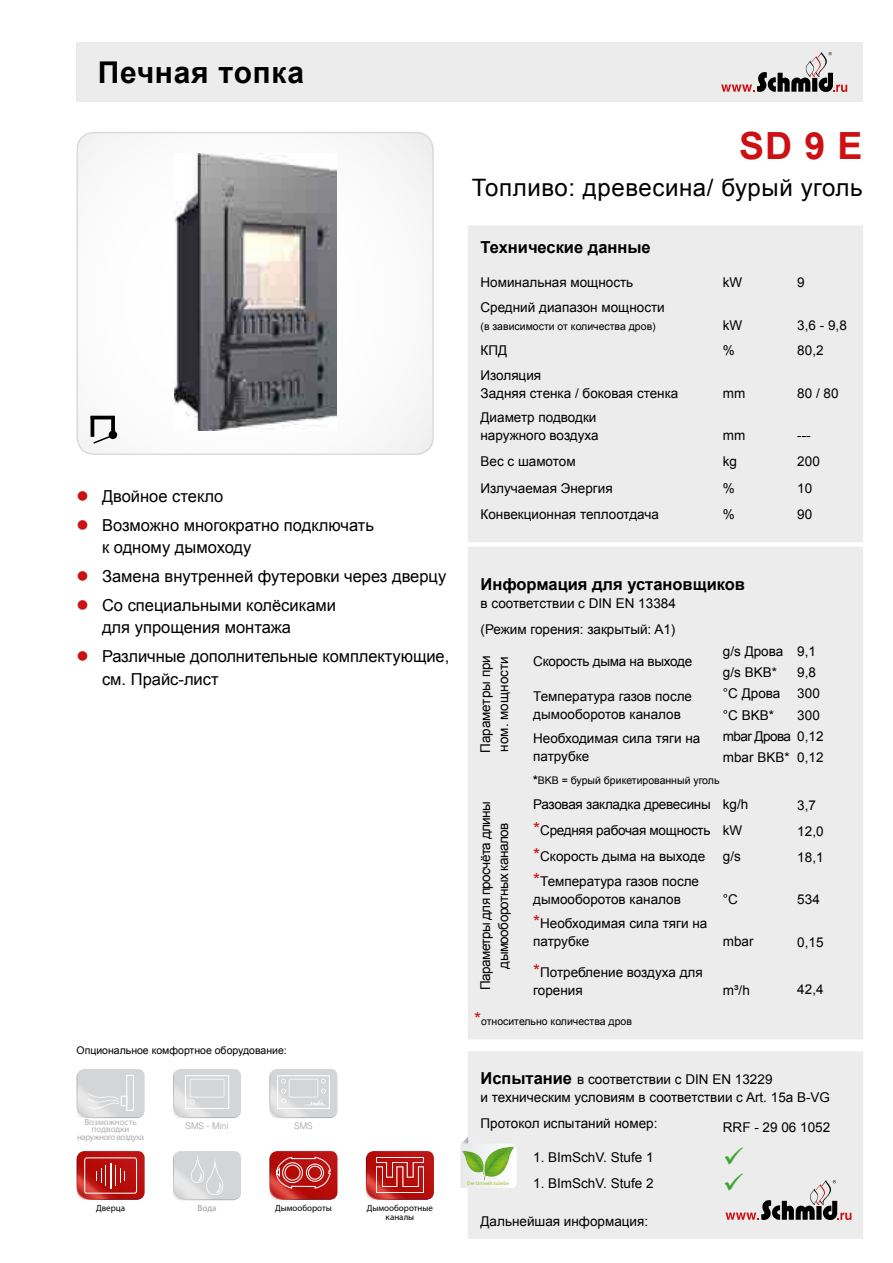
<style>
.page{position:relative;width:893px;height:1263px;background:#fff}
.page>*{position:absolute;margin:0;border:0;box-sizing:border-box;transform-origin:0 0}
.t1{font:700 37.5px "Arial";color:#cd1013}
.t2{font:700 30px "Arial";letter-spacing:.025em;color:#000}
.t3{font:24px "Arial";letter-spacing:.025em;color:#000}
.t4{font:16.5px/22.5px "Arial";color:#000}
.t5{font:700 16.5px "Arial";color:#000}
.t6{font:13.5px/18px "Arial";color:#000}
.t7{font:13.5px/25.8px "Arial";letter-spacing:-.02em;color:#000}
.t8{font:13.5px/21.3px "Arial";letter-spacing:-.04em;color:#000}
.t9{font:10.5px "Arial";color:#000}
.t10{font:9px/9px "Myriad Pro";color:#000;text-align:center}
.t11{font:9px/7.5px "Myriad Pro";letter-spacing:-.005em;color:rgb(156 156 157/.8);text-align:center}
.t12{font:300 9px "Helvetica LT Std";color:#9c9c9d}
.t13{font:9px "Myriad Pro";color:#9c9c9d}
.t14{font:5.1px "Myriad Pro";color:#94c11a}
.s1{color:#cd1013}
.s2{font-weight:700;font-size:12px}
.s3{font-size:18px;color:#cd1013}
.s4{font-weight:700;font-size:16.5px}
</style>
<div class="page">
<div style="left:468px;top:225px;width:395px;height:1014px;background:#ececec"></div>
<svg style="left:468px;top:1040px;width:395px;height:11px"></svg>
<div style="left:77px;top:42px;width:786px;height:60px;background:#ececec"></div>
<svg style="left:77px;top:133px;width:354px;height:321px"></svg>
<div style="left:77px;top:132px;width:357px;height:323px;border:2px solid #d9dada;border-radius:17px"></div>
<svg style="left:460px;top:1137px;width:57px;height:51px"></svg>
<div style="left:109px;top:431px;width:8px;height:8px;background:#000;border-radius:50%"></div>
<svg style="left:92px;top:433px;width:23px;height:12px"></svg>
<hr style="left:92px;top:416px;width:21px;height:3px;background:#000">
<svg style="left:111px;top:418px;width:4px;height:17px"></svg>
<hr style="left:91px;top:418px;width:3px;height:17px;background:#000">
<svg style="left:721px;top:52px;width:126px;height:40px"></svg>
<img style="left:174px;top:154px;width:163px;height:276px">
<svg style="left:76px;top:1151px;width:69px;height:49px;background:#c23331"></svg>
<svg style="left:173px;top:1069px;width:68px;height:49px;background:#d9dadc"></svg>
<svg style="left:76px;top:1069px;width:69px;height:49px;background:#d9dadb"></svg>
<svg style="left:269px;top:1069px;width:68px;height:49px;background:#dadbdd"></svg>
<svg style="left:173px;top:1151px;width:68px;height:49px;background:#d8d9da"></svg>
<svg style="left:365px;top:1151px;width:69px;height:49px;background:#c43836"></svg>
<svg style="left:269px;top:1151px;width:68px;height:49px;background:#c33734"></svg>
<svg style="left:725px;top:1147px;width:18px;height:18px"></svg>
<svg style="left:725px;top:1173px;width:126px;height:47px;background:#c6bfbf"></svg>
<h2 class="t2" style="left:98px;top:52px;width:208px">Печная топка</h2>
<p class="t4" style="left:77px;top:485px;width:148px"><span class="s1">●</span> Двойное стекло</p>
<p class="t4" style="left:102px;top:514px;width:273px;text-indent:-26px"><span class="s1">●</span> Возможно многократно подключать к одному дымоходу</p>
<p class="t4" style="left:77px;top:565px;width:371px"><span class="s1">●</span> Замена внутренней футеровки через дверцу</p>
<p class="t4" style="left:102px;top:594px;width:236px;text-indent:-25px"><span class="s1">●</span> Со специальными колёсиками для упрощения монтажа</p>
<p class="t4" style="left:102px;top:645px;width:349px;text-indent:-26px"><span class="s1">●</span> Различные дополнительные комплектующие, см. Прайс-лист</p>
<p class="t9" style="left:77px;top:1043px;width:212px">Опциональное комфортное оборудование:</p>
<p class="t11" style="left:77px;top:1118px;width:68px">Возможность подводки наружного воздуха</p>
<p class="t12" style="left:294px;top:1120px;width:20px">SMS</p>
<p class="t12" style="left:186px;top:1120px;width:44px">SMS - Mini</p>
<p class="t10" style="left:96px;top:1203px;width:31px">Дверца</p>
<p class="t13" style="left:198px;top:1202px;width:20px">Вода</p>
<p class="t10" style="left:367px;top:1203px;width:68px">Дымооборотные каналы</p>
<p class="t10" style="left:275px;top:1203px;width:58px">Дымообороты</p>
<h1 class="t1" style="left:739px;top:121px;width:125px">SD 9 E</h1>
<h3 class="t3" style="left:472px;top:172px;width:392px">Топливо: древесина/ бурый уголь</h3>
<p class="t5" style="left:480px;top:236px;width:172px">Технические данные</p>
<p class="t6" style="left:480px;top:273px;width:154px">Номинальная мощность</p>
<p class="t6" style="left:723px;top:273px;width:21px">kW</p>
<p class="t6" style="left:480px;top:298px;width:186px">Средний диапазон мощности</p>
<p class="t9" style="left:480px;top:319px;width:177px">(в зависимости от количества дров)</p>
<p class="t6" style="left:723px;top:316px;width:21px">kW</p>
<p class="t6" style="left:480px;top:341px;width:28px">КПД</p>
<p class="t6" style="left:723px;top:341px;width:14px">%</p>
<p class="t6" style="left:480px;top:366px;width:199px">Изоляция<br>Задняя стенка / боковая стенка</p>
<p class="t6" style="left:723px;top:384px;width:24px">mm</p>
<p class="t6" style="left:480px;top:408px;width:120px">Диаметр подводки наружного воздуха</p>
<p class="t6" style="left:723px;top:426px;width:24px">mm</p>
<p class="t6" style="left:480px;top:452px;width:97px">Вес с шамотом</p>
<p class="t6" style="left:723px;top:452px;width:16px">kg</p>
<p class="t6" style="left:480px;top:480px;width:134px">Излучаемая Энергия</p>
<p class="t6" style="left:723px;top:480px;width:14px">%</p>
<p class="t6" style="left:480px;top:505px;width:180px">Конвекционная теплоотдача</p>
<p class="t6" style="left:723px;top:505px;width:14px">%</p>
<p class="t6" style="left:797px;top:273px;width:9px">9</p>
<p class="t6" style="left:797px;top:312px;width:51px;line-height:25.5px">3,6 - 9,8<br>80,2</p>
<p class="t6" style="left:797px;top:384px;width:43px">80 / 80</p>
<p class="t6" style="left:797px;top:423px;width:24px;line-height:25.5px">---<br>200</p>
<p class="t6" style="left:797px;top:476px;width:17px;line-height:25.5px">10<br>90</p>
<p class="t5" style="left:480px;top:573px;width:266px">Информация для установщиков</p>
<p class="t6" style="left:480px;top:591px;width:197px;line-height:25.5px">в соответствии с DIN EN 13384 (Режим горения: закрытый: A1)</p>
<p class="t6" style="left:477px;top:753px;width:100px;rotate:-90deg">Параметры при ном. мощности</p>
<p class="t7" style="left:533px;top:649px;width:160px">Скорость дыма на выходе</p>
<p class="t6" style="left:723px;top:640px;width:62px;line-height:21.3px">g/s Дрова g/s BKB*</p>
<p class="t6" style="left:797px;top:640px;width:28px;line-height:21.3px">9,1<br>9,8<br>300<br>300<br>0,12<br>0,12</p>
<p class="t6" style="left:797px;top:793px;width:28px;line-height:25.8px">3,7<br>12,0<br>18,1</p>
<p class="t6" style="left:797px;top:891px;width:24px">534</p>
<p class="t6" style="left:797px;top:933px;width:28px">0,15</p>
<p class="t6" style="left:797px;top:980px;width:28px">42,4</p>
<p class="t6" style="left:533px;top:687px;width:160px">Температура газов после дымооборотов каналов</p>
<p class="t6" style="left:723px;top:683px;width:59px;line-height:21.3px">°C Дрова °C BKB*</p>
<p class="t6" style="left:533px;top:730px;width:169px">Необходимая сила тяги на патрубке</p>
<p class="t8" style="left:723px;top:725px;width:70px">mbar Дрова mbar BKB*</p>
<p class="t9" style="left:533px;top:773px;width:188px"><span class="s2">*</span>BKB = бурый брикетированный уголь</p>
<p class="t8" style="left:477px;top:990px;width:191px;line-height:18px;text-align:center;rotate:-90deg">Параметры для просчёта длины дымооборотных каналов</p>
<p class="t7" style="left:533px;top:792px;width:217px">Разовая закладка древесины kg/h <span class="s3">*</span>Средняя рабочая мощность kW <span class="s3">*</span>Скорость дыма на выходе</p>
<p class="t6" style="left:723px;top:847px;width:20px">g/s</p>
<p class="t6" style="left:533px;top:872px;width:167px"><span class="s3">*</span>Температура газов после дымооборотов каналов</p>
<p class="t6" style="left:723px;top:890px;width:17px">°C</p>
<p class="t6" style="left:533px;top:914px;width:176px"><span class="s3">*</span>Необходимая сила тяги на патрубке</p>
<p class="t6" style="left:723px;top:932px;width:32px">mbar</p>
<p class="t6" style="left:533px;top:963px;width:171px"><span class="s3">*</span>Потребление воздуха для горения</p>
<p class="t6" style="left:723px;top:981px;width:28px">m³/h</p>
<p class="t9" style="left:474px;top:1014px;width:159px"><span class="s3">*</span>относительно количества дров</p>
<p class="t6" style="left:480px;top:1070px;width:351px"><span class="s4">Испытание</span> в соответствии с DIN EN 13229<br>и техническим условиям в соответствии с Art. 15a B-VG</p>
<p class="t6" style="left:480px;top:1114px;width:179px">Протокол испытаний номер:</p>
<p class="t6" style="left:533px;top:1148px;width:122px">1. BImSchV. Stufe 1</p>
<p class="t6" style="left:533px;top:1174px;width:122px">1. BImSchV. Stufe 2</p>
<p class="t6" style="left:480px;top:1212px;width:169px">Дальнейшая информация:</p>
<p class="t6" style="left:723px;top:1119px;width:109px">RRF - 29 06 1052</p>
<p class="t14" style="left:467px;top:1180px;width:43px">Der Umwelt zuliebe</p>
</div>
